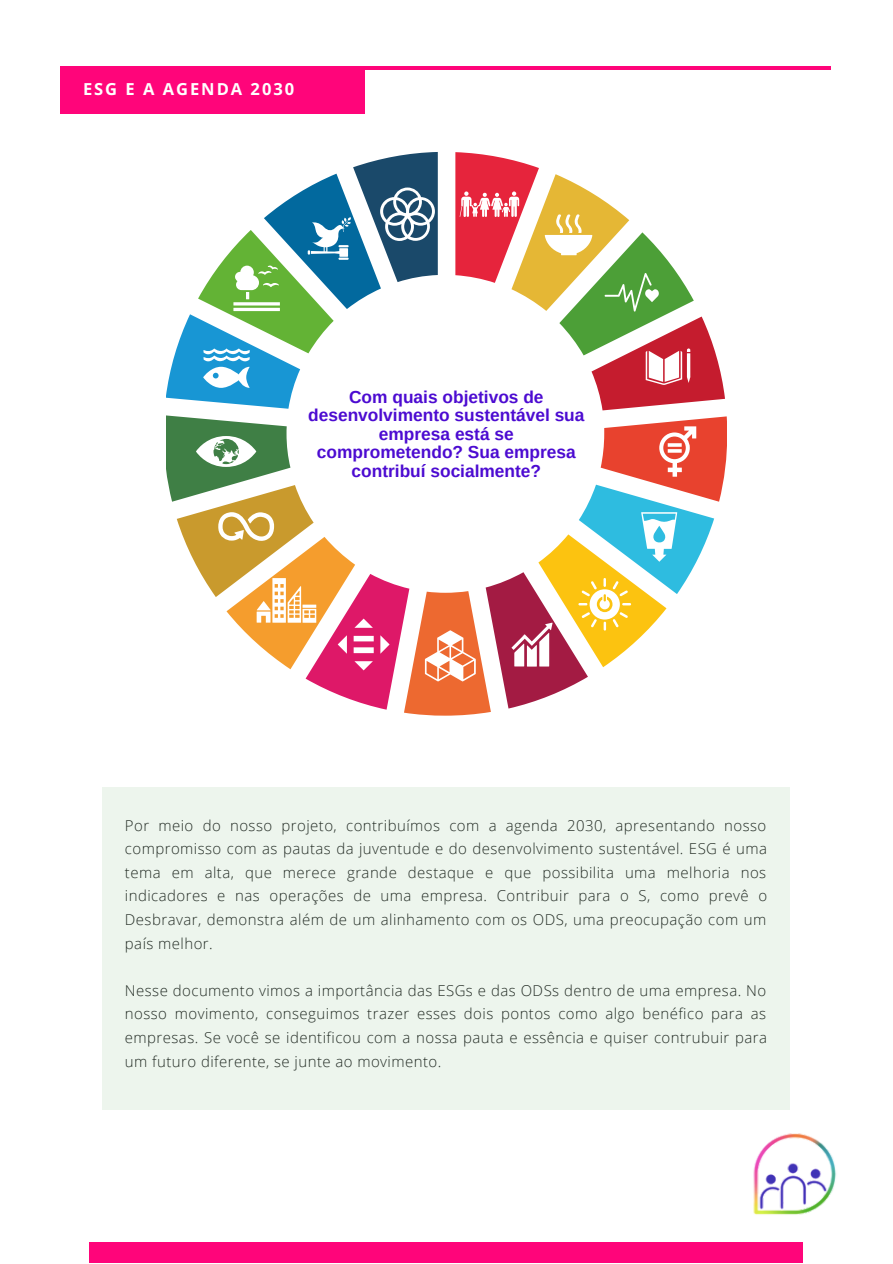
<style>
.page{position:relative;width:893px;height:1264px;background:#fff}
.page>*{position:absolute;margin:0;border:0;box-sizing:border-box;transform-origin:0 0}
.t1{font:700 17.25px/18.6px "Arimo";color:#4c0bd1;text-align:center}
.t2{font:700 16.5px "Open Sans";letter-spacing:.12em;color:#fff}
.t3{font:300 15px/23.5px "Open Sans";letter-spacing:.03em;color:#222;text-align:justify}
</style>
<div class="page">
<svg style="left:166px;top:152px;width:560px;height:563px"></svg>
<div style="left:103px;top:787px;width:686px;height:322px;background:#edf5ed"></div>
<img style="left:753px;top:1133px;width:83px;height:82px">
<div style="left:89px;top:1242px;width:713px;height:20px;background:#ff057a"></div>
<hr style="left:60px;top:66px;width:770px;height:4px;background:#ff057a">
<div style="left:60px;top:66px;width:305px;height:47px;background:#ff057a"></div>
<p class="t2" style="left:83px;top:78px;width:213px">ESG E A AGENDA 2030</p>
<p class="t1" style="left:308px;top:387px;width:278px">Com quais objetivos de desenvolvimento sustentável sua empresa está se comprometendo? Sua empresa contribuí socialmente?</p>
<p class="t3" style="left:125px;top:813px;width:643px">Por meio do nosso projeto, contribuímos com a agenda 2030, apresentando nosso compromisso com as pautas da juventude e do desenvolvimento sustentável. ESG é uma tema em alta, que merece grande destaque e que possibilita uma melhoria nos indicadores e nas operações de uma empresa. Contribuir para o S, como prevê o Desbravar, demonstra além de um alinhamento com os ODS, uma preocupação com um país melhor.</p>
<p class="t3" style="left:125px;top:978px;width:643px">Nesse documento vimos a importância das ESGs e das ODSs dentro de uma empresa. No nosso movimento, conseguimos trazer esses dois pontos como algo benéfico para as empresas. Se você se identificou com a nossa pauta e essência e quiser contrubuir para um futuro diferente, se junte ao movimento.</p>
</div>
